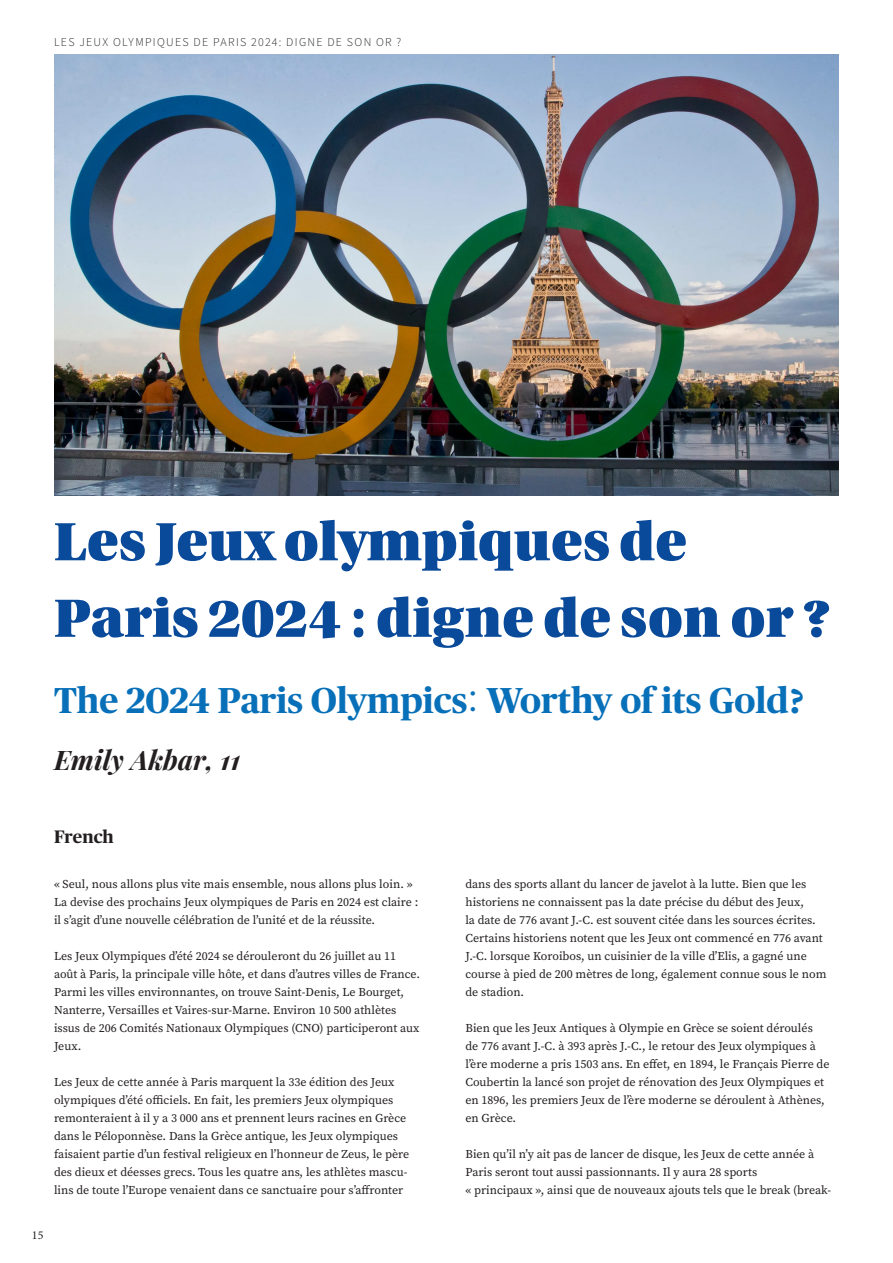
<style>
.page{position:relative;width:893px;height:1263px;background:#fff}
.page>*{position:absolute;margin:0;border:0;box-sizing:border-box;transform-origin:0 0}
.t1{font:57px "Utopia Std Black Headline";color:#0a4a9a}
.t2{font:700 36px "Publico Headline Web";color:#0870b9}
.t3{font:italic 700 27px "Playfair Display";color:#231f20}
.t4{font:700 18px "Publico Headline Web";color:#231f20}
.t5{font:12px/18px "Source Serif Pro";color:#231f20}
.t6{font:300 12px "Source Sans Pro";letter-spacing:.11em;color:#231f20}
.t7{font:12px "Minion Pro";color:#231f20}
.s1{font-family:"ST Heiti SC";font-weight:300}
.s2{font-family:"Source Serif Pro"}
</style>
<div class="page">
<img style="left:54px;top:54px;width:785px;height:442px">
<p class="t6" style="left:54px;top:34px;width:349px">LES JEUX OLYMPIQUES DE PARIS 2024: DIGNE DE SON OR ?</p>
<p class="t1" style="left:54px;top:512px;width:634px">Les Jeux olympiques de</p>
<p class="t1" style="left:54px;top:588px;width:778px">Paris 2024 : digne de son or ?</p>
<p class="t2" style="left:54px;top:685px;width:752px">The 2024 Paris Olympics<span class="s1">:</span> Worthy of its Gold<span class="s2">?</span></p>
<p class="t3" style="left:54px;top:738px;width:188px">Emily Akbar, 11</p>
<p class="t4" style="left:54px;top:829px;width:61px">French</p>
<p class="t5" style="left:54px;top:875px;width:366px">« Seul, nous allons plus vite mais ensemble, nous allons plus loin. »<br>La devise des prochains Jeux olympiques de Paris en 2024 est claire : il s’agit d’une nouvelle célébration de l’unité et de la réussite.</p>
<p class="t5" style="left:54px;top:947px;width:367px">Les Jeux Olympiques d’été 2024 se dérouleront du 26 juillet au 11 août à Paris, la principale ville hôte, et dans d’autres villes de France.<br>Parmi les villes environnantes, on trouve Saint-Denis, Le Bourget, Nanterre, Versailles et Vaires-sur-Marne. Environ 10 500 athlètes issus de 206 Comités Nationaux Olympiques (CNO) participeront aux Jeux.</p>
<p class="t5" style="left:54px;top:1073px;width:357px">Les Jeux de cette année à Paris marquent la 33e édition des Jeux olympiques d’été officiels. En fait, les premiers Jeux olympiques remonteraient à il y a 3 000 ans et prennent leurs racines en Grèce dans le Péloponnèse. Dans la Grèce antique, les Jeux olympiques faisaient partie d’un festival religieux en l’honneur de Zeus, le père des dieux et déesses grecs. Tous les quatre ans, les athlètes mascu&shy;lins de toute l’Europe venaient dans ce sanctuaire pour s’affronter</p>
<p class="t7" style="left:32px;top:1227px;width:13px">15</p>
<p class="t5" style="left:465px;top:875px;width:363px">dans des sports allant du lancer de javelot à la lutte. Bien que les historiens ne connaissent pas la date précise du début des Jeux,<br>la date de 776 avant J.-C. est souvent citée dans les sources écrites.<br>Certains historiens notent que les Jeux ont commencé en 776 avant J.-C. lorsque Koroibos, un cuisinier de la ville d’Elis, a gagné une course à pied de 200 mètres de long, également connue sous le nom de stadion.</p>
<p class="t5" style="left:465px;top:1019px;width:366px">Bien que les Jeux Antiques à Olympie en Grèce se soient déroulés<br>de 776 avant J.-C. à 393 après J.-C., le retour des Jeux olympiques à l’ère moderne a pris 1503 ans. En effet, en 1894, le Français Pierre de Coubertin la lancé son projet de rénovation des Jeux Olympiques et en 1896, les premiers Jeux de l’ère moderne se déroulent à Athènes, en Grèce.</p>
<p class="t5" style="left:465px;top:1145px;width:350px">Bien qu’il n’y ait pas de lancer de disque, les Jeux de cette année à<br>Paris seront tout aussi passionnants. Il y aura 28 sports</p>
<p class="t5" style="left:465px;top:1181px;width:367px">« principaux », ainsi que de nouveaux ajouts tels que le break (break-</p>
</div>
